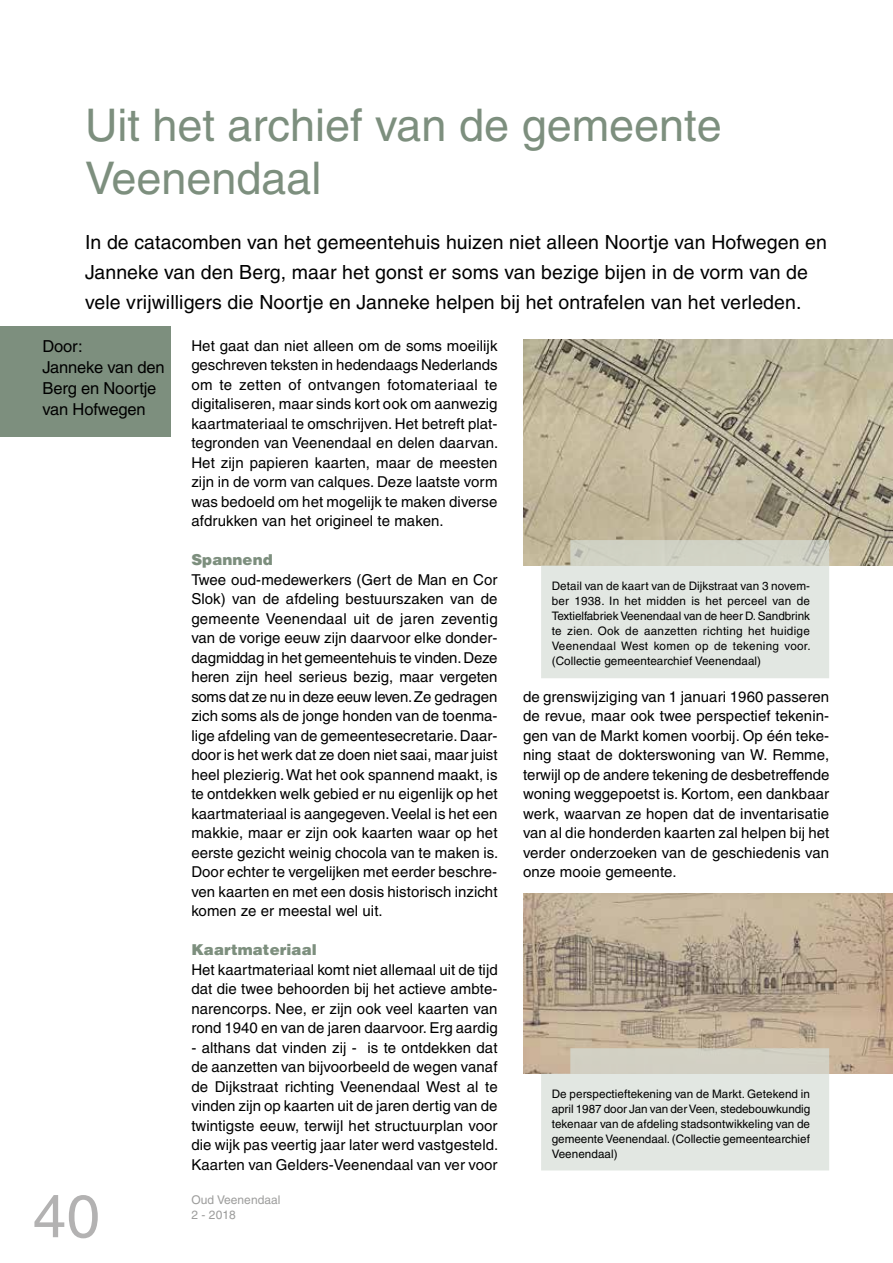
<style>
.page{position:relative;width:893px;height:1263px;background:#fff}
.page>*{position:absolute;margin:0;border:0;box-sizing:border-box;transform-origin:0 0}
.t1{font:60px "Helvetica";color:#b3b2b2}
.t2{font:45px/52.5px "Helvetica";color:#7d8f7e}
.t3{font:19.5px/30px "Helvetica";letter-spacing:.005em;color:#000}
.t4{font:16.5px/21px "Helvetica";letter-spacing:-.01em;color:#000}
.t5{font:15px/19.5px "Helvetica";letter-spacing:.005em;color:#000;text-align:justify}
.t6{font:900 15px "Helvetica";letter-spacing:.005em;color:#7d8f7e}
.t7{font:12px/15px "Helvetica";letter-spacing:.005em;color:#9d9d9c}
.t8{font:11.7px/15px "Helvetica";letter-spacing:.005em;color:#000;text-align:justify}
</style>
<div class="page">
<div style="left:0;top:326px;width:170px;height:111px;background:#7d8f7e"></div>
<img style="left:523px;top:339px;width:370px;height:227px">
<svg style="left:541px;top:540px;width:288px;height:138px;background:#dee2db"></svg>
<img style="left:523px;top:893px;width:370px;height:181px">
<svg style="left:541px;top:1048px;width:288px;height:122px;background:#dee1da"></svg>
<h2 class="t2" style="left:85px;top:99px;width:638px">Uit het archief van de gemeente<br>Veenendaal</h2>
<p class="t3" style="left:85px;top:227px;width:743px">In de catacomben van het gemeentehuis huizen niet alleen Noortje van Hofwegen en<br>Janneke van den Berg, maar het gonst er soms van bezige bijen in de vorm van de vele vrijwilligers die Noortje en Janneke helpen bij het ontrafelen van het verleden.</p>
<p class="t4" style="left:43px;top:336px;width:124px">Door:<br>Janneke van den<br>Berg en Noortje van Hofwegen</p>
<p class="t5" style="left:191px;top:336px;width:309px">Het gaat dan niet alleen om de soms moeilijk geschreven teksten in hedendaags Nederlands om te zetten of ontvangen fotomateriaal te digitaliseren, maar sinds kort ook om aanwezig kaartmateriaal te omschrijven. Het betreft plat&shy;tegronden van Veenendaal en delen daarvan.<br>Het zijn papieren kaarten, maar de meesten zijn in de vorm van calques. Deze laatste vorm was bedoeld om het mogelijk te maken diverse afdrukken van het origineel te maken.</p>
<p class="t6" style="left:191px;top:550px;width:83px">Spannend</p>
<p class="t5" style="left:191px;top:570px;width:309px">Twee oud-medewerkers (Gert de Man en Cor Slok) van de afdeling bestuurszaken van de gemeente Veenendaal uit de jaren zeventig van de vorige eeuw zijn daarvoor elke donder&shy;dagmiddag in het gemeentehuis te vinden. Deze heren zijn heel serieus bezig, maar vergeten soms dat ze nu in deze eeuw leven. Ze gedragen zich soms als de jonge honden van de toenma&shy;lige afdeling van de gemeentesecretarie. Daar&shy;door is het werk dat ze doen niet saai, maar juist heel plezierig. Wat het ook spannend maakt, is te ontdekken welk gebied er nu eigenlijk op het kaartmateriaal is aangegeven. Veelal is het een makkie, maar er zijn ook kaarten waar op het eerste gezicht weinig chocola van te maken is.<br>Door echter te vergelijken met eerder beschre&shy;ven kaarten en met een dosis historisch inzicht komen ze er meestal wel uit.</p>
<p class="t6" style="left:191px;top:940px;width:127px">Kaartmateriaal</p>
<p class="t5" style="left:191px;top:960px;width:308px">Het kaartmateriaal komt niet allemaal uit de tijd dat die twee behoorden bij het actieve ambte&shy;narencorps. Nee, er zijn ook veel kaarten van rond 1940 en van de jaren daarvoor. Erg aardig</p>
<p class="t5" style="left:191px;top:1038px;width:309px">- althans dat vinden zij - is te ontdekken dat de aanzetten van bijvoorbeeld de wegen vanaf de Dijkstraat richting Veenendaal West al te vinden zijn op kaarten uit de jaren dertig van de twintigste eeuw, terwijl het structuurplan voor die wijk pas veertig jaar later werd vastgesteld.<br>Kaarten van Gelders-Veenendaal van ver voor</p>
<h1 class="t1" style="left:33px;top:1181px;width:69px">40</h1>
<p class="t7" style="left:191px;top:1192px;width:91px">Oud Veenendaal<br>2 - 2018</p>
<p class="t8" style="left:552px;top:578px;width:261px">Detail van de kaart van de Dijkstraat van 3 novem&shy;ber 1938. In het midden is het perceel van de Textielfabriek Veenendaal van de heer D. Sandbrink te zien. Ook de aanzetten richting het huidige Veenendaal West komen op de tekening voor. (Collectie gemeentearchief Veenendaal)</p>
<p class="t5" style="left:523px;top:686px;width:308px">de grenswijziging van 1 januari 1960 passeren de revue, maar ook twee perspectief tekenin&shy;gen van de Markt komen voorbij. Op één teke&shy;ning staat de dokterswoning van W. Remme, terwijl op de andere tekening de desbetreffende woning weggepoetst is. Kortom, een dankbaar werk, waarvan ze hopen dat de inventarisatie van al die honderden kaarten zal helpen bij het verder onderzoeken van de geschiedenis van onze mooie gemeente.</p>
<p class="t8" style="left:552px;top:1086px;width:260px">De perspectieftekening van de Markt. Getekend in april 1987 door Jan van der Veen, stedebouwkundig tekenaar van de afdeling stadsontwikkeling van de gemeente Veenendaal. (Collectie gemeentearchief Veenendaal)</p>
</div>
